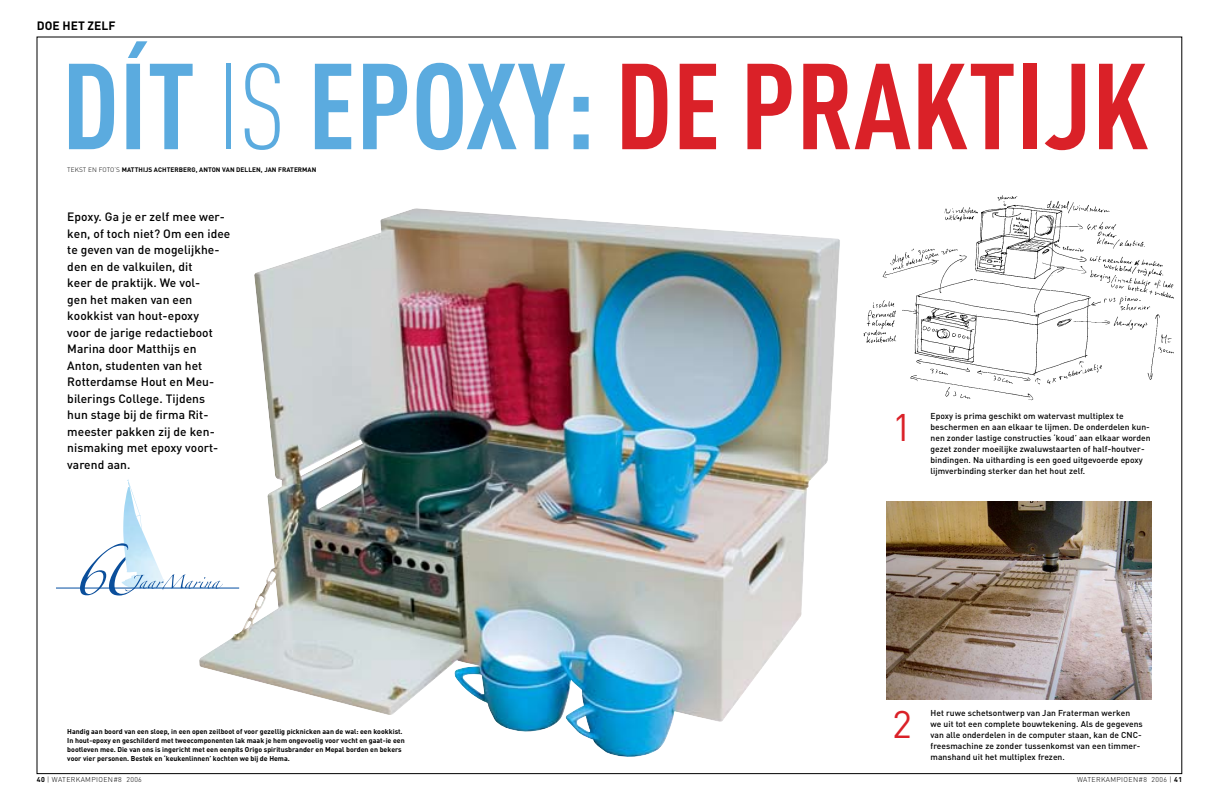
<style>
.page{position:relative;width:1219px;height:808px;background:#fff}
.page>*{position:absolute;margin:0;border:0;box-sizing:border-box;transform-origin:0 0}
.t1{font:700 120px "DIN Cond";color:#da2128}
.t2{font:38px "DIN";color:#da2128}
.t3{font:500 12px/16.5px "DIN";letter-spacing:.005em;color:#000}
.t4{font:700 12px "DIN";color:#000}
.t5{font:500 8.5px/11px "DIN";letter-spacing:.005em;color:#000}
.t6{font:700 7px/9px "DIN";color:#000}
.t7{font:300 7px "DIN";letter-spacing:.05em;color:#000}
.t8{font:700 6.5px "DIN";letter-spacing:.01em;color:#000}
.s1{color:#5babdf}
.s2{font-weight:300;color:#5babdf}
.s3{font-weight:300}
.s4{font-weight:700}
</style>
<div class="page">
<img style="left:863px;top:195px;width:311px;height:206px">
<img style="left:887px;top:502px;width:265px;height:198px">
<img style="left:123px;top:479px;width:25px;height:64px">
<hr style="left:56px;top:587px;width:183px;height:1px;background:#034ea2">
<svg style="left:80px;top:543px;width:119px;height:52px"></svg>
<img style="left:199px;top:208px;width:641px;height:549px">
<h3 class="t4" style="left:37px;top:18px;width:9px">doe</h3>
<h3 class="t4" style="left:63px;top:18px;width:8px">het</h3>
<h3 class="t4" style="left:88px;top:18px;width:15px">zelf</h3>
<h1 class="t1" style="left:62px;top:33px;width:1089px"><span class="s1">DÍT</span> <span class="s2">IS</span> <span class="s1">EPOXY:</span> DE PRAKTIJK</h1>
<p class="t8" style="left:67px;top:165px;width:251px"><span class="s3">TEKST EN FOTO’S</span> MATTHIJS ACHTERBERG, ANTON VAN DELLEN, JAN FRATERMAN</p>
<p class="t3" style="left:67px;top:208px;width:165px">Epoxy. Ga je er zelf mee wer&shy;ken, of toch niet? Om een idee te geven van de mogelijkhe&shy;den en de valkuilen, dit<br>keer de praktijk. We vol-<br>gen het maken van een kookkist van hout-epoxy<br>voor de jarige redactieboot<br>Marina door Matthijs en<br>Anton, studenten van het<br>Rotterdamse Hout en Meu&shy;bilerings College. Tijdens<br>hun stage bij de firma Rit&shy;meester pakken zij de ken&shy;nismaking met epoxy voort&shy;varend aan.</p>
<p class="t6" style="left:67px;top:727px;width:339px">Handig aan boord van een sloep, in een open zeilboot of voor gezellig picknicken aan de wal: een kookkist.<br>In hout-epoxy en geschilderd met tweecomponenten lak maak je hem ongevoelig voor vocht en gaat-ie een bootleven mee. Die van ons is ingericht met een eenpits Origo spiritusbrander en Mepal borden en bekers voor vier personen. Bestek en ‘keukenlinnen’ kochten we bij de Hema.</p>
<h2 class="t2" style="left:892px;top:403px;width:21px">1</h2>
<p class="t5" style="left:930px;top:410px;width:222px">Epoxy is prima geschikt om watervast multiplex te beschermen en aan elkaar te lijmen. De onderdelen kun&shy;nen zonder lastige constructies ‘koud’ aan elkaar worden gezet zonder moeilijke zwaluwstaarten of half-houtver&shy;bindingen. Na uitharding is een goed uitgevoerde epoxy lijmverbinding sterker dan het hout zelf.</p>
<h2 class="t2" style="left:892px;top:700px;width:21px">2</h2>
<p class="t5" style="left:930px;top:707px;width:214px">Het ruwe schetsontwerp van Jan Fraterman werken we uit tot een complete bouwtekening. Als de gegevens van alle onderdelen in de computer staan, kan de CNC&shy;freesmachine ze zonder tussenkomst van een timmer&shy;manshand uit het multiplex frezen.</p>
<p class="t7" style="left:37px;top:775px;width:107px"><span class="s4">40</span> | WATERKAMPIOEN#8 2006</p>
<p class="t7" style="left:1077px;top:775px;width:106px">WATERKAMPIOEN#8 2006 | <span class="s4">41</span></p>
</div>
